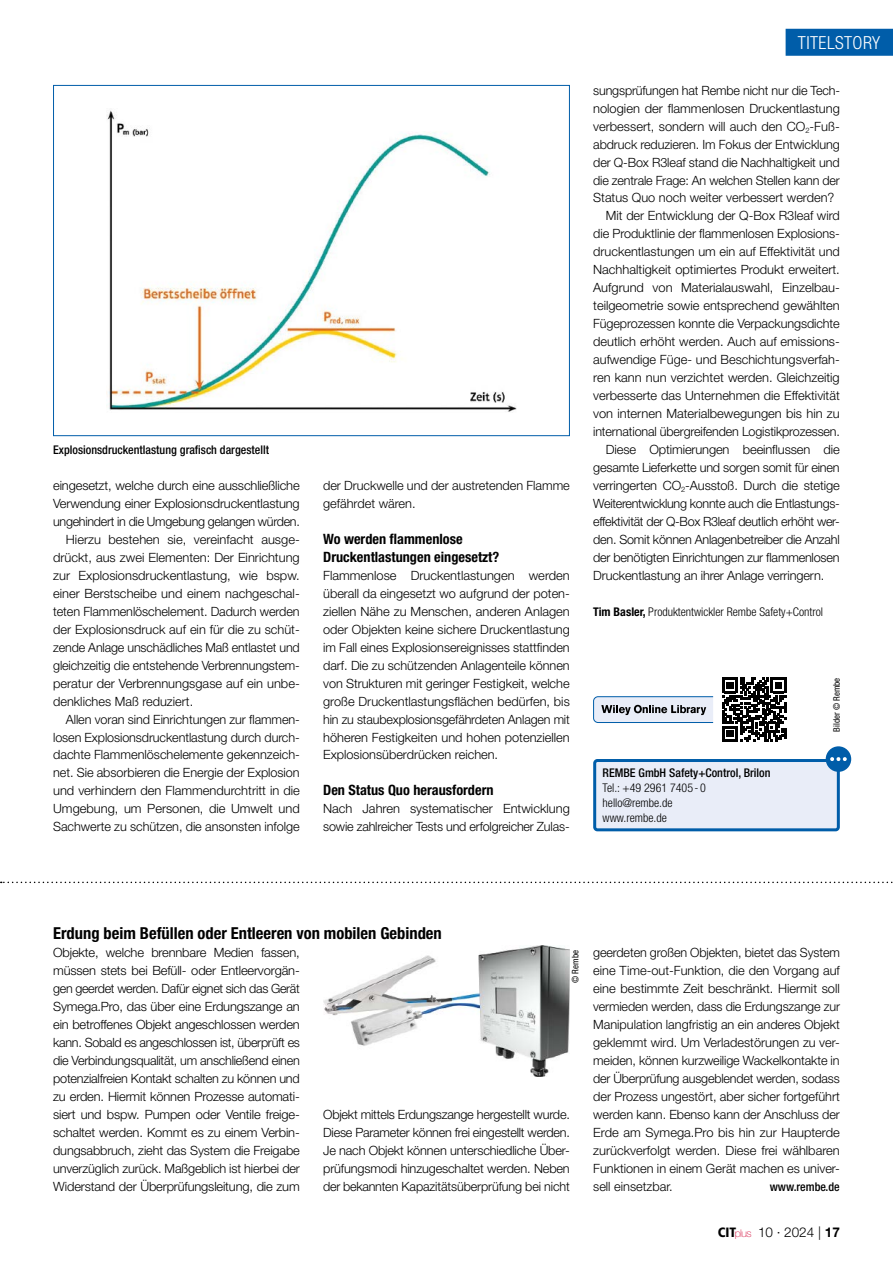
<style>
.page{position:relative;width:893px;height:1263px;background:#fff}
.page>*{position:absolute;margin:0;border:0;box-sizing:border-box;transform-origin:0 0}
.t1{font:300 condensed 18px "Helvetica Neue LT Std";letter-spacing:.025em;color:#fff}
.t2{font:700 condensed 16.5px "Helvetica Neue LT Std";color:#000}
.t3{font:700 condensed 14.25px/18px "Helvetica Neue LT Std";color:#000}
.t4{font:300 13.5px "Helvetica Neue LT Std";color:#000}
.t5{font:300 12.75px/18px "Helvetica Neue LT Std";letter-spacing:-.005em;color:#000;text-align:justify}
.t6{font:300 condensed 12px/15px "Helvetica Neue LT Std";color:#000}
.t7{font:500 condensed 12px "Helvetica Neue LT Std";color:#000}
.t8{font:condensed 9px "Helvetica Neue LT Std";color:#000}
.s1{font-weight:700}
.s2{font-family:"Frutiger LT Std";font-weight:900;font-stretch:condensed}
.s3{font-weight:100;font-size:10.65px;color:#d4103e}
</style>
<div class="page">
<div style="left:595px;top:760px;width:243px;height:70px;background:#e9edf8;border-radius:3px"></div>
<div style="left:593px;top:759px;width:247px;height:72px;border:3px solid #005da9;border-radius:3px"></div>
<div style="left:826px;top:746px;width:25px;height:26px;background:#005da9;border-radius:50%"></div>
<svg style="left:830px;top:757px;width:17px;height:4px"></svg>
<img style="left:107px;top:110px;width:409px;height:302px">
<img style="left:323px;top:946px;width:247px;height:130px">
<svg style="left:1px;top:882px;width:892px;height:1px"></svg>
<div style="left:786px;top:29px;width:107px;height:27px;background:#005da9"></div>
<svg style="left:593px;top:696px;width:121px;height:27px;background:#bac5d3"></svg>
<svg style="left:722px;top:678px;width:64px;height:63px"></svg>
<p class="t7" style="left:53px;top:443px;width:217px">Explosionsdruckentlastung grafisch dargestellt</p>
<p class="t5" style="left:53px;top:476px;width:248px">eingesetzt, welche durch eine ausschließliche</p>
<p class="t5" style="left:53px;top:494px;width:248px">Verwendung einer Explosionsdruckentlastung</p>
<p class="t5" style="left:53px;top:512px;width:248px">ungehindert in die Umgebung gelangen würden.</p>
<p class="t5" style="left:66px;top:530px;width:235px">Hierzu bestehen sie, vereinfacht ausge-</p>
<p class="t5" style="left:53px;top:548px;width:248px">drückt, aus zwei Elementen: Der Einrichtung</p>
<p class="t5" style="left:53px;top:566px;width:248px">zur Explosionsdruckentlastung, wie bspw.</p>
<p class="t5" style="left:53px;top:584px;width:248px">einer Berstscheibe und einem nachgeschal-</p>
<p class="t5" style="left:53px;top:602px;width:248px">teten Flammenlöschelement. Dadurch werden</p>
<p class="t5" style="left:53px;top:620px;width:248px">der Explosionsdruck auf ein für die zu schüt-</p>
<p class="t5" style="left:53px;top:638px;width:248px">zende Anlage unschädliches Maß entlastet und</p>
<p class="t5" style="left:53px;top:656px;width:248px">gleichzeitig die entstehende Verbrennungstem-</p>
<p class="t5" style="left:53px;top:674px;width:248px">peratur der Verbrennungsgase auf ein unbe-</p>
<p class="t5" style="left:53px;top:692px;width:142px">denkliches Maß reduziert.</p>
<p class="t5" style="left:66px;top:710px;width:235px">Allen voran sind Einrichtungen zur flammen-</p>
<p class="t5" style="left:53px;top:728px;width:248px">losen Explosionsdruckentlastung durch durch-</p>
<p class="t5" style="left:53px;top:746px;width:248px">dachte Flammenlöschelemente gekennzeich-</p>
<p class="t5" style="left:53px;top:764px;width:248px">net. Sie absorbieren die Energie der Explosion</p>
<p class="t5" style="left:53px;top:782px;width:248px">und verhindern den Flammendurchtritt in die</p>
<p class="t5" style="left:53px;top:799px;width:248px">Umgebung, um Personen, die Umwelt und</p>
<p class="t5" style="left:53px;top:817px;width:248px">Sachwerte zu schützen, die ansonsten infolge</p>
<p class="t5" style="left:323px;top:476px;width:248px">der Druckwelle und der austretenden Flamme gefährdet wären.</p>
<p class="t3" style="left:323px;top:530px;width:178px">Wo werden flammenlose<br>Druckentlastungen eingesetzt?</p>
<p class="t5" style="left:323px;top:566px;width:248px">Flammenlose Druckentlastungen werden überall da eingesetzt wo aufgrund der poten&shy;ziellen Nähe zu Menschen, anderen Anlagen oder Objekten keine sichere Druckentlastung im Fall eines Explosionsereignisses stattfinden darf. Die zu schützenden Anlagenteile können von Strukturen mit geringer Festigkeit, welche große Druckentlastungsflächen bedürfen, bis hin zu staubexplosionsgefährdeten Anlagen mit höheren Festigkeiten und hohen potenziellen Explosionsüberdrücken reichen.</p>
<p class="t3" style="left:323px;top:781px;width:172px">Den Status Quo herausfordern</p>
<p class="t5" style="left:323px;top:799px;width:248px">Nach Jahren systematischer Entwicklung sowie zahlreicher Tests und erfolgreicher Zulas-</p>
<h1 class="t1" style="left:798px;top:32px;width:84px">Titelstory</h1>
<p class="t5" style="left:593px;top:81px;width:248px">sungsprüfungen hat Rembe nicht nur die Tech-</p>
<p class="t5" style="left:593px;top:99px;width:248px">nologien der flammenlosen Druckentlastung</p>
<p class="t5" style="left:593px;top:117px;width:248px">verbessert, sondern will auch den CO<sub>2</sub>-Fuß-</p>
<p class="t5" style="left:593px;top:135px;width:248px">abdruck reduzieren. Im Fokus der Entwicklung</p>
<p class="t5" style="left:593px;top:153px;width:248px">der Q-Box R3leaf stand die Nachhaltigkeit und</p>
<p class="t5" style="left:593px;top:171px;width:248px">die zentrale Frage: An welchen Stellen kann der</p>
<p class="t5" style="left:593px;top:189px;width:243px">Status Quo noch weiter verbessert werden?</p>
<p class="t5" style="left:606px;top:207px;width:235px">Mit der Entwicklung der Q-Box R3leaf wird</p>
<p class="t5" style="left:593px;top:225px;width:248px">die Produktlinie der flammenlosen Explosions-</p>
<p class="t5" style="left:593px;top:243px;width:248px">druckentlastungen um ein auf Effektivität und</p>
<p class="t5" style="left:593px;top:261px;width:248px">Nachhaltigkeit optimiertes Produkt erweitert.</p>
<p class="t5" style="left:593px;top:278px;width:248px">Aufgrund von Materialauswahl, Einzelbau-</p>
<p class="t5" style="left:593px;top:296px;width:248px">teilgeometrie sowie entsprechend gewählten</p>
<p class="t5" style="left:593px;top:314px;width:248px">Fügeprozessen konnte die Verpackungsdichte</p>
<p class="t5" style="left:593px;top:332px;width:248px">deutlich erhöht werden. Auch auf emissions-</p>
<p class="t5" style="left:593px;top:350px;width:248px">aufwendige Füge- und Beschichtungsverfah-</p>
<p class="t5" style="left:593px;top:368px;width:248px">ren kann nun verzichtet werden. Gleichzeitig</p>
<p class="t5" style="left:593px;top:386px;width:248px">verbesserte das Unternehmen die Effektivität</p>
<p class="t5" style="left:593px;top:404px;width:248px">von internen Materialbewegungen bis hin zu</p>
<p class="t5" style="left:593px;top:422px;width:248px">international übergreifenden Logistikprozessen.</p>
<p class="t5" style="left:606px;top:440px;width:235px">Diese Optimierungen beeinflussen die</p>
<p class="t5" style="left:593px;top:458px;width:248px">gesamte Lieferkette und sorgen somit für einen</p>
<p class="t5" style="left:593px;top:476px;width:248px">verringerten CO<sub>2</sub>-Ausstoß. Durch die stetige</p>
<p class="t5" style="left:593px;top:494px;width:248px">Weiterentwicklung konnte auch die Entlastungs-</p>
<p class="t5" style="left:593px;top:512px;width:248px">effektivität der Q-Box R3leaf deutlich erhöht wer-</p>
<p class="t5" style="left:593px;top:530px;width:248px">den. Somit können Anlagenbetreiber die Anzahl</p>
<p class="t5" style="left:593px;top:548px;width:248px">der benötigten Einrichtungen zur flammenlosen</p>
<p class="t5" style="left:593px;top:566px;width:233px">Druckentlastung an ihrer Anlage verringern.</p>
<p class="t6" style="left:593px;top:604px;width:231px"><span class="s1">Tim Basler,</span> Produktentwickler Rembe Safety+Control</p>
<p class="t7" style="left:603px;top:765px;width:170px">REMBE GmbH Safety+Control, Brilon</p>
<p class="t6" style="left:603px;top:780px;width:105px">Tel.: +49 2961 7405 - 0 hello@rembe.de www.rembe.de</p>
<p class="t8" style="left:831px;top:732px;width:56px;rotate:-90deg">Bilder © Rembe</p>
<p class="t2" style="left:53px;top:923px;width:390px">Erdung beim Befüllen oder Entleeren von mobilen Gebinden</p>
<p class="t5" style="left:53px;top:943px;width:248px">Objekte, welche brennbare Medien fassen, müssen stets bei Befüll- oder Entleervorgän&shy;gen geerdet werden. Dafür eignet sich das Gerät Symega.Pro, das über eine Erdungszange an ein betroffenes Objekt angeschlossen werden kann. Sobald es angeschlossen ist, überprüft es die Verbindungsqualität, um anschließend einen potenzialfreien Kontakt schalten zu können und zu erden. Hiermit können Prozesse automati&shy;siert und bspw. Pumpen oder Ventile freige&shy;schaltet werden. Kommt es zu einem Verbin&shy;dungsabbruch, zieht das System die Freigabe unverzüglich zurück. Maßgeblich ist hierbei der Widerstand der Überprüfungsleitung, die zum</p>
<p class="t8" style="left:570px;top:983px;width:34px;rotate:-90deg">© Rembe</p>
<p class="t5" style="left:323px;top:1105px;width:248px">Objekt mittels Erdungszange hergestellt wurde.<br>Diese Parameter können frei eingestellt werden.<br>Je nach Objekt können unterschiedliche Über&shy;prüfungsmodi hinzugeschaltet werden. Neben der bekannten Kapazitätsüberprüfung bei nicht</p>
<p class="t5" style="left:593px;top:943px;width:248px">geerdeten großen Objekten, bietet das System eine Time-out-Funktion, die den Vorgang auf eine bestimmte Zeit beschränkt. Hiermit soll vermieden werden, dass die Erdungszange zur Manipulation langfristig an ein anderes Objekt geklemmt wird. Um Verladestörungen zu ver&shy;meiden, können kurzweilige Wackelkontakte in der Überprüfung ausgeblendet werden, sodass der Prozess ungestört, aber sicher fortgeführt werden kann. Ebenso kann der Anschluss der Erde am Symega.Pro bis hin zur Haupterde zurückverfolgt werden. Diese frei wählbaren Funktionen in einem Gerät machen es univer&shy;sell einsetzbar.</p>
<p class="t7" style="left:770px;top:1179px;width:72px">www.rembe.de</p>
<p class="t4" style="left:718px;top:1224px;width:124px"><span class="s2">CIT</span><span class="s3">plus</span> 10 · 2024 | <span class="s1">17</span></p>
</div>
